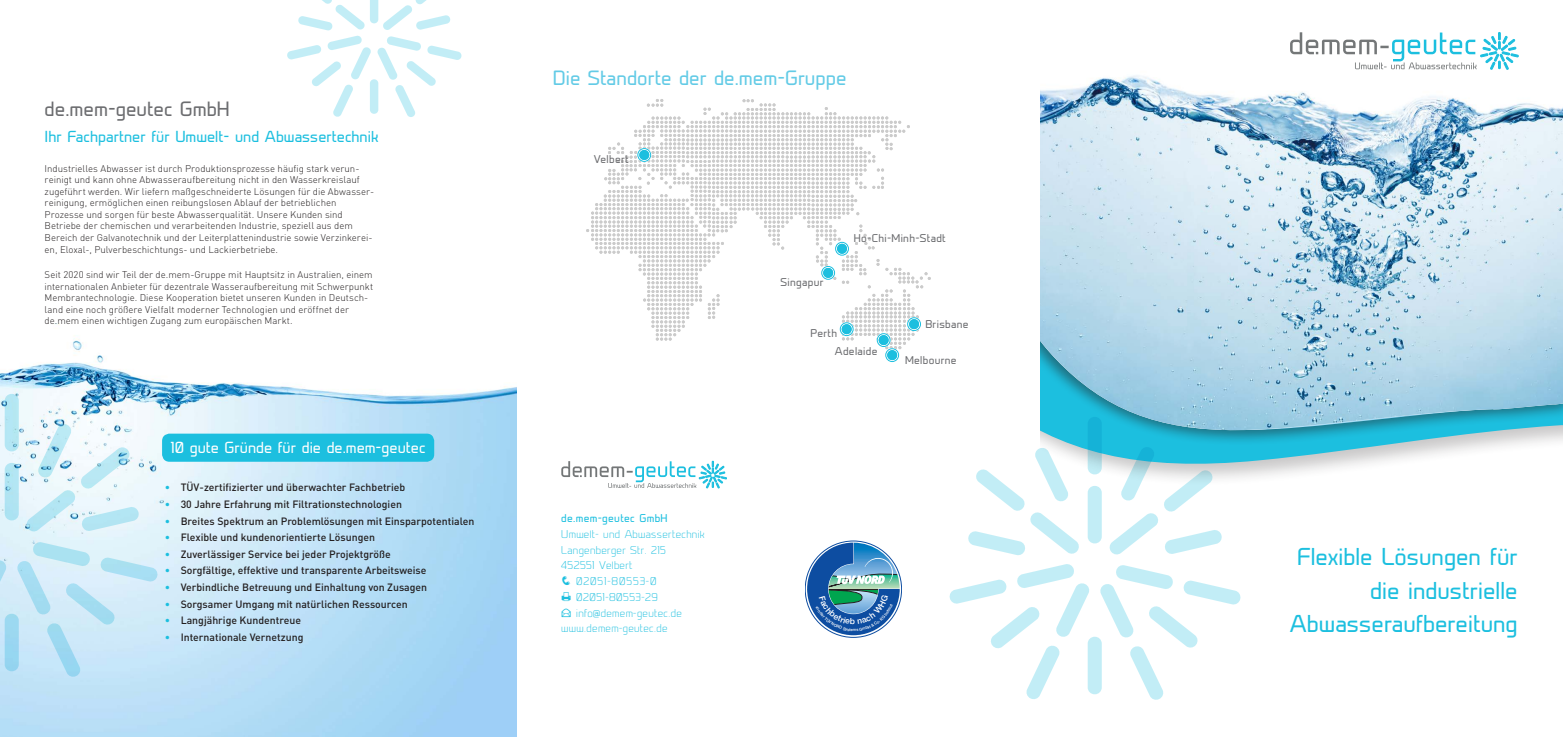
<style>
.page{position:relative;width:1563px;height:737px;background:#fff}
.page>*{position:absolute;margin:0;border:0;box-sizing:border-box;transform-origin:0 0}
.t1{font:22.75px/33.2px "Prime";color:#1cbfdf;text-align:right}
.t2{font:19.25px "Prime";color:#63cbe6}
.t3{font:19.25px "Prime";color:#6c6d70}
.t4{font:14.88px "Prime";color:#1cbfdf}
.t5{font:14.88px "Prime";color:#fff}
.t6{font:500 10.5px "DIN Pro";color:#231f20}
.t7{font:300 10.5px/15.8px "Prime";letter-spacing:.03em;color:#1cbfdf}
.t8{font:10.5px "Prime";letter-spacing:.03em;color:#6c6d70}
.t9{font:10.5px "Prime";letter-spacing:.03em;color:#1cbfdf}
.t10{font:300 10.5px "Prime";letter-spacing:.07em;color:#1cbfdf}
.t11{font:300 9.62px/11.5px "DIN Pro";color:#231f20}
.s1{color:#1cbfdf}
</style>
<div class="page">
<img style="left:0;top:323px;width:516px;height:414px">
<svg style="left:1049px;top:446px;width:451px;height:26px"></svg>
<div style="left:973px;top:39px;width:590px;height:407px;background:#231f20;opacity:.49"></div>
<img style="left:1039px;top:39px;width:524px;height:396px">
<svg style="left:1178px;top:32px;width:385px;height:47px"></svg>
<div style="left:517px;top:0;width:522px;height:737px;background:#fff"></div>
<div style="left:162px;top:433px;width:272px;height:29px;background:#1cbfdf;border-radius:7px"></div>
<svg style="left:561px;top:461px;width:165px;height:27px"></svg>
<svg style="left:1087px;top:417px;width:14px;height:57px"></svg>
<div style="left:1087px;top:486px;width:14px;height:57px;background:#c2edf6;border-radius:7px"></div>
<div style="left:1087px;top:636px;width:14px;height:58px;background:#c2edf6;border-radius:7px"></div>
<svg style="left:949px;top:564px;width:141px;height:135px"></svg>
<svg style="left:1108px;top:446px;width:114px;height:109px"></svg>
<svg style="left:968px;top:447px;width:111px;height:108px"></svg>
<svg style="left:1099px;top:565px;width:142px;height:135px"></svg>
<svg style="left:287px;top:0;width:175px;height:117px"></svg>
<div style="left:5px;top:394px;width:14px;height:57px;background:#b4e7f3;border-radius:7px"></div>
<svg style="left:5px;top:463px;width:14px;height:57px"></svg>
<div style="left:5px;top:613px;width:14px;height:58px;background:#9ad7f1;border-radius:7px"></div>
<svg style="left:0;top:559px;width:7px;height:55px"></svg>
<svg style="left:26px;top:423px;width:113px;height:109px"></svg>
<svg style="left:16px;top:541px;width:142px;height:136px;background:#c8e8f7"></svg>
<svg style="left:586px;top:99px;width:345px;height:263px"></svg>
<div style="left:837px;top:244px;width:10px;height:10px;background:#1cbfdf;border-radius:50%"></div>
<div style="left:835px;top:242px;width:14px;height:13px;border:1px solid #1cbfdf;border-radius:50%"></div>
<div style="left:837px;top:244px;width:10px;height:10px;border:2px solid #1cbfdf;border-radius:50%"></div>
<div style="left:839px;top:322px;width:15px;height:14px;border:4px solid #fff;border-radius:50%"></div>
<div style="left:842px;top:324px;width:9px;height:10px;background:#1cbfdf;border-radius:50%"></div>
<div style="left:840px;top:322px;width:13px;height:14px;border:1px solid #1cbfdf;border-radius:50%"></div>
<div style="left:842px;top:324px;width:9px;height:10px;border:2px solid #1cbfdf;border-radius:50%"></div>
<div style="left:907px;top:317px;width:14px;height:14px;border:4px solid #fff;border-radius:50%"></div>
<div style="left:909px;top:319px;width:10px;height:10px;background:#1cbfdf;border-radius:50%"></div>
<div style="left:907px;top:317px;width:14px;height:14px;border:1px solid #1cbfdf;border-radius:50%"></div>
<div style="left:909px;top:319px;width:10px;height:10px;border:2px solid #1cbfdf;border-radius:50%"></div>
<div style="left:876px;top:333px;width:15px;height:14px;border:4px solid #fff;border-radius:50%"></div>
<div style="left:878px;top:335px;width:10px;height:10px;background:#1cbfdf;border-radius:50%"></div>
<div style="left:877px;top:333px;width:13px;height:14px;border:1px solid #1cbfdf;border-radius:50%"></div>
<div style="left:878px;top:335px;width:10px;height:10px;border:2px solid #1cbfdf;border-radius:50%"></div>
<div style="left:885px;top:348px;width:14px;height:14px;border:4px solid #fff;border-radius:50%"></div>
<div style="left:887px;top:350px;width:10px;height:10px;background:#1cbfdf;border-radius:50%"></div>
<div style="left:885px;top:348px;width:14px;height:14px;border:1px solid #1cbfdf;border-radius:50%"></div>
<div style="left:887px;top:350px;width:10px;height:10px;border:2px solid #1cbfdf;border-radius:50%"></div>
<div style="left:821px;top:266px;width:14px;height:14px;border:4px solid #fff;border-radius:50%"></div>
<div style="left:823px;top:268px;width:10px;height:10px;background:#1cbfdf;border-radius:50%"></div>
<div style="left:821px;top:266px;width:14px;height:13px;border:1px solid #1cbfdf;border-radius:50%"></div>
<div style="left:823px;top:268px;width:10px;height:10px;border:2px solid #1cbfdf;border-radius:50%"></div>
<div style="left:637px;top:148px;width:14px;height:14px;border:4px solid #fff;border-radius:50%"></div>
<div style="left:639px;top:150px;width:10px;height:10px;background:#1cbfdf;border-radius:50%"></div>
<div style="left:637px;top:148px;width:14px;height:14px;border:1px solid #1cbfdf;border-radius:50%"></div>
<div style="left:639px;top:150px;width:10px;height:10px;border:2px solid #1cbfdf;border-radius:50%"></div>
<div style="left:570px;top:91px;width:45px;height:36px;background:#fff"></div>
<svg style="left:806px;top:541px;width:94px;height:95px"></svg>
<h2 class="t3" style="left:45px;top:97px;width:187px">de.mem-geutec GmbH</h2>
<h3 class="t4" style="left:45px;top:128px;width:335px">Ihr Fachpartner für Umwelt- und Abwassertechnik</h3>
<h2 class="t2" style="left:553px;top:66px;width:295px">Die Standorte der de.mem-Gruppe</h2>
<p class="t8" style="left:594px;top:153px;width:36px">Velbert</p>
<p class="t11" style="left:45px;top:162px;width:331px">Industrielles Abwasser ist durch Produktionsprozesse häufig stark verun&shy;reinigt und kann ohne Abwasseraufbereitung nicht in den Wasserkreislauf zugeführt werden. Wir liefern maßgeschneiderte Lösungen für die Abwasser&shy;reinigung, ermöglichen einen reibungslosen Ablauf der betrieblichen Prozesse und sorgen für beste Abwasserqualität. Unsere Kunden sind Betriebe der chemischen und verarbeitenden Industrie, speziell aus dem Bereich der Galvanotechnik und der Leiterplattenindustrie sowie Verzinkerei&shy;en, Eloxal-, Pulverbeschichtungs- und Lackierbetriebe.</p>
<p class="t11" style="left:45px;top:268px;width:330px">Seit 2020 sind wir Teil der de.mem-Gruppe mit Hauptsitz in Australien, einem internationalen Anbieter für dezentrale Wasseraufbereitung mit Schwerpunkt Membrantechnologie. Diese Kooperation bietet unseren Kunden in Deutsch&shy;land eine noch größere Vielfalt moderner Technologien und eröffnet der de.mem einen wichtigen Zugang zum europäischen Markt.</p>
<p class="t8" style="left:780px;top:275px;width:45px">Singapur</p>
<p class="t8" style="left:810px;top:327px;width:28px">Perth</p>
<p class="t8" style="left:854px;top:232px;width:94px">Ho-Chi-Minh-Stadt</p>
<p class="t8" style="left:925px;top:318px;width:45px">Brisbane</p>
<h3 class="t5" style="left:171px;top:438px;width:256px">10 gute Gründe für die de.mem-geutec</h3>
<p class="t6" style="left:165px;top:480px;width:242px"><span class="s1">•</span> TÜV-zertifizierter und überwachter Fachbetrieb</p>
<p class="t6" style="left:165px;top:497px;width:239px"><span class="s1">•</span> 30 Jahre Erfahrung mit Filtrationstechnologien</p>
<p class="t6" style="left:165px;top:513px;width:311px"><span class="s1">•</span> Breites Spektrum an Problemlösungen mit Einsparpotentialen</p>
<p class="t6" style="left:165px;top:530px;width:212px"><span class="s1">•</span> Flexible und kundenorientierte Lösungen</p>
<p class="t6" style="left:165px;top:547px;width:227px"><span class="s1">•</span> Zuverlässiger Service bei jeder Projektgröße</p>
<p class="t6" style="left:165px;top:563px;width:263px"><span class="s1">•</span> Sorgfältige, effektive und transparente Arbeitsweise</p>
<p class="t6" style="left:165px;top:580px;width:264px"><span class="s1">•</span> Verbindliche Betreuung und Einhaltung von Zusagen</p>
<p class="t6" style="left:165px;top:596px;width:244px"><span class="s1">•</span> Sorgsamer Umgang mit natürlichen Ressourcen</p>
<p class="t6" style="left:165px;top:613px;width:138px"><span class="s1">•</span> Langjährige Kundentreue</p>
<p class="t6" style="left:165px;top:630px;width:140px"><span class="s1">•</span> Internationale Vernetzung</p>
<p class="t9" style="left:561px;top:512px;width:108px">de.mem-geutec GmbH</p>
<p class="t7" style="left:561px;top:526px;width:145px">Umwelt- und Abwassertechnik<br>Langenberger Str. 215<br>452551 Velbert</p>
<p class="t10" style="left:561px;top:575px;width:97px">❑ 02051-80553-0</p>
<p class="t7" style="left:576px;top:589px;width:83px">02051-80553-29</p>
<p class="t7" style="left:576px;top:605px;width:107px">info@demem-geutec.de</p>
<p class="t7" style="left:561px;top:621px;width:108px">www.demem-geutec.de</p>
<p class="t8" style="left:835px;top:345px;width:44px">Adelaide</p>
<p class="t8" style="left:905px;top:354px;width:53px">Melbourne</p>
<h1 class="t1" style="left:1290px;top:540px;width:229px">Flexible Lösungen für die industrielle<br>Abwasseraufbereitung</h1>
</div>
